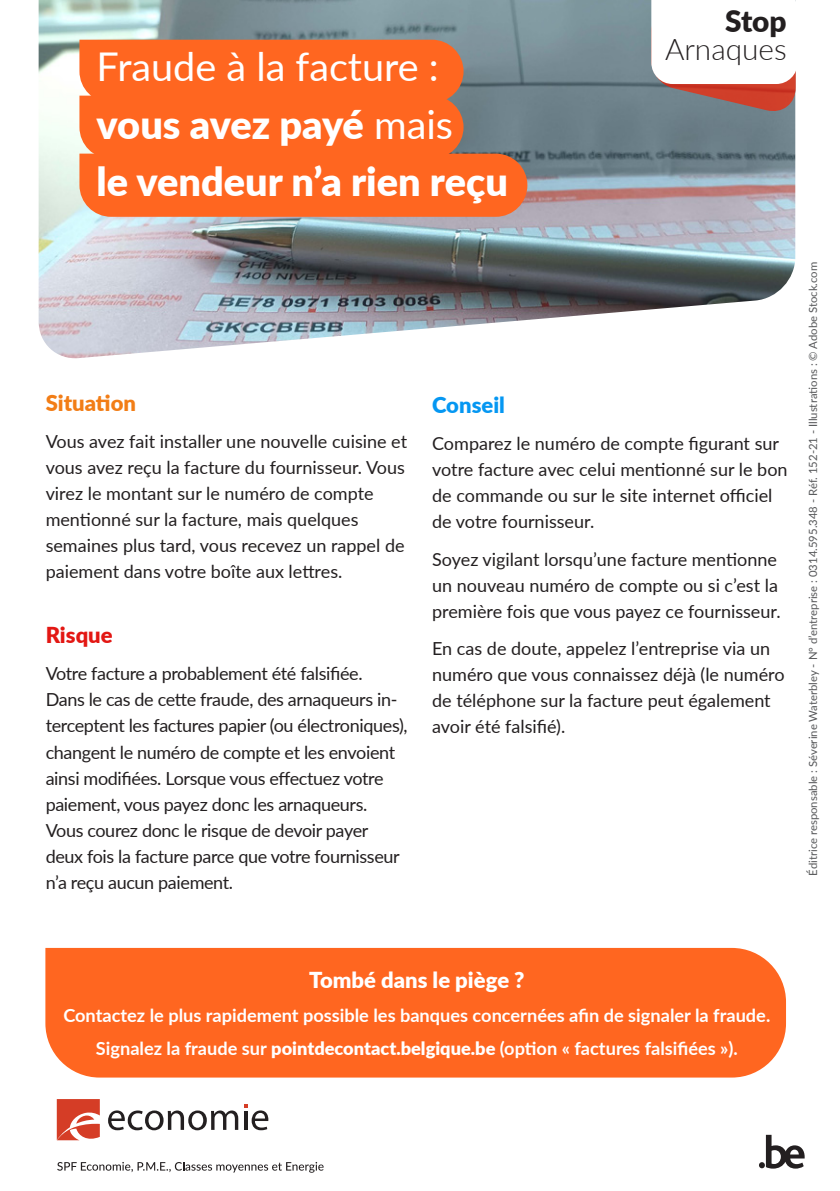
<style>
.page{position:relative;width:840px;height:1191px;background:#fff}
.page>*{position:absolute;margin:0;border:0;box-sizing:border-box;transform-origin:0 0}
.t1{font:900 39.6px/57.6px "Lato";color:#fff}
.t2{font:300 29.8px "Lato";color:#231f20}
.t3{font:900 29.8px "Lato";color:#231f20}
.t4{font:900 22px "Lato";color:#fff}
.t5{font:900 22px "Lato";color:#f27d16}
.t6{font:900 22px "Lato";color:#0597f2}
.t7{font:900 22px "Lato";color:#e31713}
.t8{font:700 18.2px "Lato";color:#fff}
.t9{font:18px/26px "Lato";color:#231f20}
.t10{font:18px/26px "Lato";letter-spacing:-.02em;color:#231f20}
.t11{font:11.4px "Lato";color:#57585a}
.s1{font-weight:400}
.s2{font-weight:900}
</style>
<div class="page">
<svg style="left:108px;top:1110px;width:130px;height:20px"></svg>
<svg style="left:244px;top:1104px;width:24px;height:26px"></svg>
<svg style="left:57px;top:1162px;width:266px;height:10px"></svg>
<svg style="left:57px;top:1099px;width:43px;height:42px"></svg>
<svg style="left:759px;top:1134px;width:45px;height:34px"></svg>
<img style="left:39px;top:0;width:755px;height:359px">
<div style="left:45px;top:948px;width:740px;height:129px;background:#ff6620"></div>
<svg style="left:651px;top:0;width:145px;height:113px"></svg>
<svg style="left:79px;top:40px;width:448px;height:177px;background:#f06a2c"></svg>
<p class="t1" style="left:97px;top:36px;width:412px"><span class="s1">Fraude à la facture : </span>vous avez payé <span class="s1">mais<br></span>le vendeur n’a rien reçu</p>
<p class="t3" style="left:724px;top:-1px;width:63px">Stop</p>
<p class="t2" style="left:664px;top:29px;width:123px">Arnaques</p>
<p class="t5" style="left:46px;top:386px;width:92px">Situation</p>
<p class="t9" style="left:46px;top:428px;width:363px">Vous avez fait installer une nouvelle cuisine et vous avez reçu la facture du fournisseur. Vous virez le montant sur le numéro de compte mentionné sur la facture, mais quelques semaines plus tard, vous recevez un rappel de paiement dans votre boîte aux lettres.</p>
<p class="t7" style="left:46px;top:618px;width:69px">Risque</p>
<p class="t10" style="left:46px;top:660px;width:363px">Votre facture a probablement été falsifiée.<br>Dans le cas de cette fraude, des arnaqueurs in&shy;terceptent les factures papier (ou électroniques), changent le numéro de compte et les envoient ainsi modifiées. Lorsque vous effectuez votre paiement, vous payez donc les arnaqueurs.<br>Vous courez donc le risque de devoir payer deux fois la facture parce que votre fournisseur n’a reçu aucun paiement.</p>
<p class="t6" style="left:432px;top:388px;width:74px">Conseil</p>
<p class="t9" style="left:432px;top:430px;width:357px">Comparez le numéro de compte figurant sur votre facture avec celui mentionné sur le bon de commande ou sur le site internet officiel de votre fournisseur.</p>
<p class="t9" style="left:432px;top:545px;width:350px">Soyez vigilant lorsqu’une facture mentionne un nouveau numéro de compte ou si c’est la première fois que vous payez ce fournisseur.</p>
<p class="t9" style="left:432px;top:635px;width:354px">En cas de doute, appelez l’entreprise via un numéro que vous connaissez déjà (le numéro de téléphone sur la facture peut également avoir été falsifié).</p>
<p class="t11" style="left:804px;top:875px;width:615px;rotate:-90deg">Éditrice responsable : Séverine Waterbley - N° d’entreprise : 0314.595.348 - Réf. 152-21 - Illustrations : © Adobe Stock.com</p>
<p class="t4" style="left:309px;top:963px;width:217px">Tombé dans le piège ?</p>
<p class="t8" style="left:63px;top:1001px;width:708px">Contactez le plus rapidement possible les banques concernées afin de signaler la fraude.</p>
<p class="t8" style="left:96px;top:1034px;width:643px">Signalez la fraude sur <span class="s2">pointdecontact.belgique.be</span> (option « factures falsifiées »).</p>
</div>
